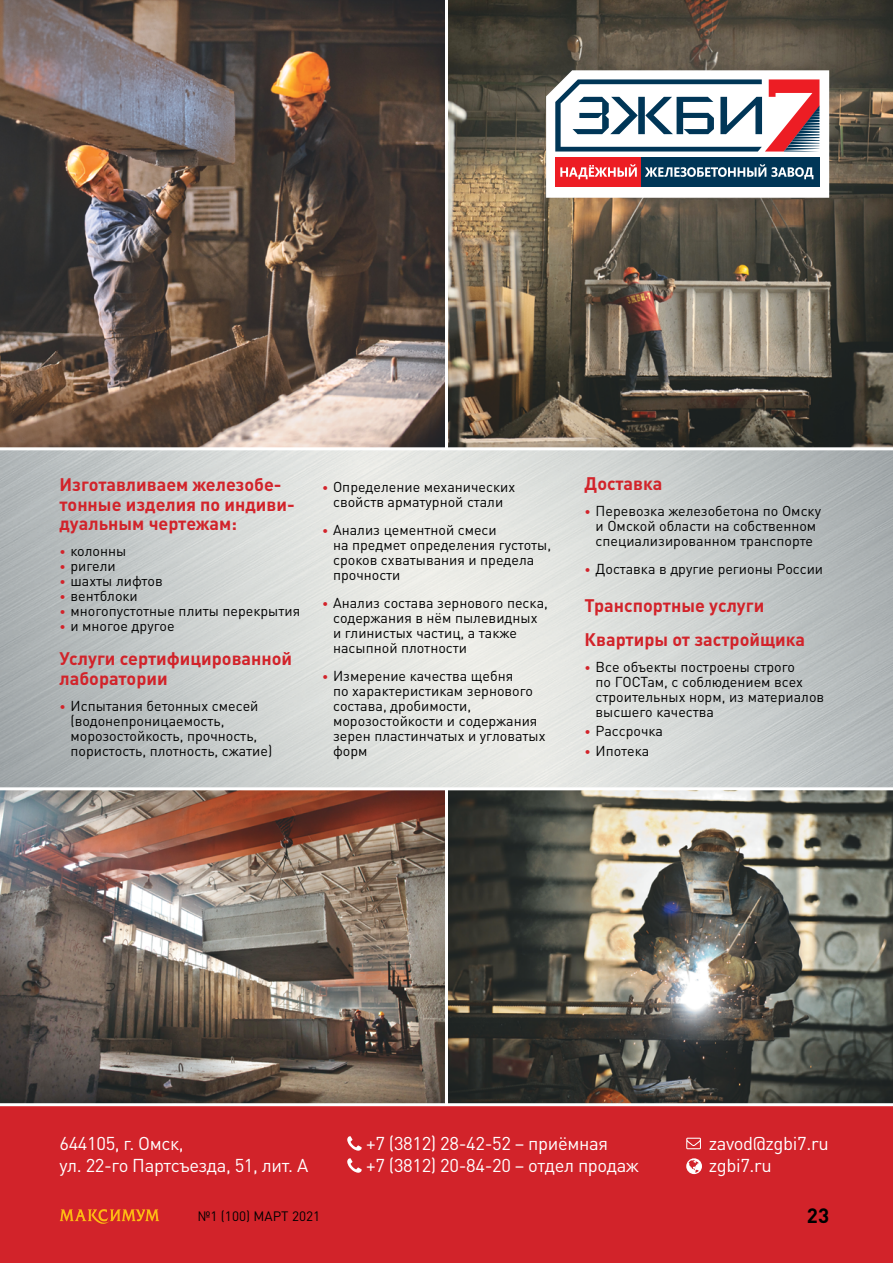
<style>
.page{position:relative;width:893px;height:1263px;background:#fff}
.page>*{position:absolute;margin:0;border:0;box-sizing:border-box;transform-origin:0 0}
.t1{font:700 20.4px "DIN Cyr";color:#000}
.t2{font:18.45px/22px "DIN Cyr";letter-spacing:-.02em;color:#fff}
.t3{font:700 18px/19.5px "DIN Cyr";color:#d2232a}
.t4{font:14.25px/15px "DIN Cyr";color:#000}
.t5{font:13.5px "DIN Cyr";color:#000}
.s1{font-size:12px;color:#d2232a}
</style>
<div class="page">
<img style="left:0;top:0;width:893px;height:1097px">
<div style="left:0;top:1097px;width:893px;height:166px;background:#d2232a"></div>
<svg style="left:60px;top:1209px;width:99px;height:15px"></svg>
<svg style="left:347px;top:1136px;width:15px;height:15px"></svg>
<svg style="left:347px;top:1158px;width:15px;height:15px"></svg>
<svg style="left:686px;top:1138px;width:15px;height:11px"></svg>
<svg style="left:686px;top:1158px;width:16px;height:16px"></svg>
<svg style="left:546px;top:70px;width:283px;height:128px"></svg>
<hr style="left:445px;top:0;width:3px;height:449px;background:#fff">
<hr style="left:445px;top:789px;width:3px;height:316px;background:#fff">
<hr style="left:0;top:447px;width:893px;height:3px;background:#fff">
<hr style="left:0;top:787px;width:893px;height:3px;background:#fff">
<hr style="left:0;top:1103px;width:893px;height:3px;background:#fff">
<p class="t3" style="left:60px;top:474px;width:237px">Изготавливаем железобе&shy;тонные изделия по индиви&shy;дуальным чертежам:</p>
<p class="t4" style="left:60px;top:543px;width:68px"><span class="s1">•</span> колонны</p>
<p class="t4" style="left:60px;top:558px;width:58px"><span class="s1">•</span> ригели</p>
<p class="t4" style="left:60px;top:573px;width:105px"><span class="s1">•</span> шахты лифтов</p>
<p class="t4" style="left:60px;top:588px;width:80px"><span class="s1">•</span> вентблоки</p>
<p class="t4" style="left:60px;top:603px;width:242px"><span class="s1">•</span> многопустотные плиты перекрытия</p>
<p class="t4" style="left:60px;top:618px;width:117px"><span class="s1">•</span> и многое другое</p>
<p class="t3" style="left:60px;top:648px;width:234px">Услуги сертифицированной лаборатории</p>
<p class="t4" style="left:70px;top:697px;width:203px;text-indent:-11px"><span class="s1">•</span> Испытания бетонных смесей (водонепроницаемость, морозостойкость, прочность, пористость, плотность, сжатие)</p>
<p class="t4" style="left:322px;top:479px;width:195px;text-align:center"><span class="s1">•</span> Определение механических свойств арматурной стали</p>
<p class="t4" style="left:333px;top:522px;width:220px;text-indent:-11px"><span class="s1">•</span> Анализ цементной смеси<br>на предмет определения густоты, сроков схватывания и предела прочности</p>
<p class="t4" style="left:333px;top:595px;width:216px;text-indent:-11px"><span class="s1">•</span> Анализ состава зернового песка, содержания в нём пылевидных и глинистых частиц, а также насыпной плотности</p>
<p class="t4" style="left:333px;top:667px;width:214px;text-indent:-11px"><span class="s1">•</span> Измерение качества щебня<br>по характеристикам зернового состава, дробимости, морозостойкости и содержания зерен пластинчатых и угловатых форм</p>
<p class="t3" style="left:585px;top:473px;width:79px">Доставка</p>
<p class="t4" style="left:585px;top:503px;width:238px;text-align:center"><span class="s1">•</span> Перевозка железобетона по Омску и Омской области на собственном специализированном транспорте</p>
<p class="t4" style="left:585px;top:560px;width:240px"><span class="s1">•</span> Доставка в другие регионы России</p>
<p class="t3" style="left:585px;top:588px;width:222px;line-height:34.2px">Транспортные услуги<br>Квартиры от застройщика</p>
<p class="t4" style="left:596px;top:659px;width:230px;text-indent:-11px"><span class="s1">•</span> Все объекты построены строго<br>по ГОСТам, с соблюдением всех строительных норм, из материалов высшего качества</p>
<p class="t4" style="left:585px;top:723px;width:80px"><span class="s1">•</span> Рассрочка</p>
<p class="t4" style="left:585px;top:742px;width:66px"><span class="s1">•</span> Ипотека</p>
<p class="t2" style="left:60px;top:1132px;width:250px">644105, г. Омск,<br>ул. 22-го Партсъезда, 51, лит. А</p>
<p class="t2" style="left:366px;top:1132px;width:274px">+7 (3812) 28-42-52 – приёмная<br>+7 (3812) 20-84-20 – отдел продаж</p>
<p class="t2" style="left:709px;top:1132px;width:121px">zavod@zgbi7.ru zgbi7.ru</p>
<p class="t5" style="left:198px;top:1207px;width:124px">№1 (100) Март 2021</p>
<h1 class="t1" style="left:807px;top:1202px;width:24px">23</h1>
</div>
